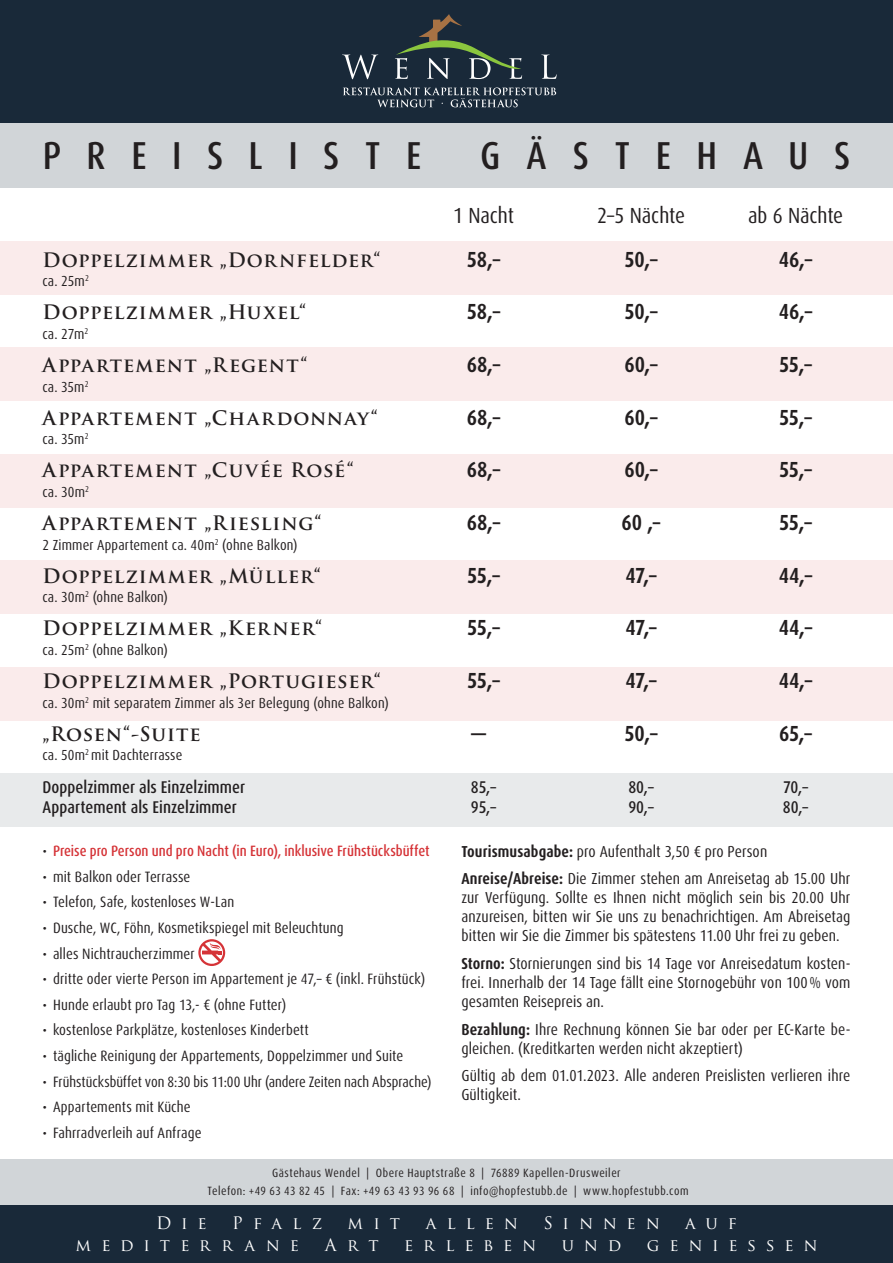
<style>
.page{position:relative;width:893px;height:1263px;background:#fff}
.page>*{position:absolute;margin:0;border:0;box-sizing:border-box;transform-origin:0 0}
.t1{font:500 condensed 39px "Dax OT";letter-spacing:.655em;color:#231f20}
.t2{font:700 condensed 21.9px "Dax OT";letter-spacing:-.01em;color:#231f20}
.t3{font:condensed 21.9px "Dax OT";letter-spacing:-.005em;color:#231f20}
.t4{font:700 condensed 21.9px "Dax OT";letter-spacing:-.01em;color:#231f20;scale:2 1}
.t5{font:700 19.5px "Trajan Pro";letter-spacing:.045em;color:#231f20}
.t6{font:500 condensed 16.95px "Dax OT";color:#231f20}
.t7{font:16.8px "Trajan Pro";letter-spacing:.59em;color:#fff}
.t8{font:condensed 15.9px/19px "Dax OT";letter-spacing:.005em;color:#231f20}
.t9{font:condensed 15px "Dax OT";letter-spacing:.01em;color:#231f20}
.t10{font:500 condensed 15px "Dax OT";color:#d53337}
.t11{font:condensed 14.55px "Dax OT";letter-spacing:.01em;color:#231f20}
.t12{font:condensed 12px/18px "Dax OT";letter-spacing:.04em;color:#231f20;text-align:center}
.s1{font-weight:400;color:#231f20}
.s2{font-weight:700}
</style>
<div class="page">
<div style="left:0;top:1159px;width:893px;height:46px;background:#d1d5d8"></div>
<div style="left:0;top:0;width:893px;height:122px;background:#192939"></div>
<div style="left:0;top:1205px;width:893px;height:58px;background:#192939"></div>
<svg style="left:343px;top:55px;width:35px;height:24px"></svg>
<svg style="left:542px;top:55px;width:15px;height:24px"></svg>
<svg style="left:343px;top:87px;width:213px;height:20px"></svg>
<svg style="left:395px;top:14px;width:127px;height:65px"></svg>
<div style="left:0;top:122px;width:893px;height:66px;background:#d1d5d8"></div>
<svg style="left:198px;top:939px;width:27px;height:27px"></svg>
<div style="left:0;top:348px;width:893px;height:53px;background:#faebeb"></div>
<div style="left:0;top:241px;width:893px;height:54px;background:#faebeb"></div>
<div style="left:0;top:561px;width:893px;height:53px;background:#faebeb"></div>
<div style="left:0;top:454px;width:893px;height:53px;background:#faebeb"></div>
<div style="left:0;top:774px;width:893px;height:53px;background:#e8eaeb"></div>
<div style="left:0;top:667px;width:893px;height:53px;background:#faebeb"></div>
<h1 class="t1" style="left:43px;top:130px;width:376px">Preisliste</h1>
<h1 class="t1" style="left:480px;top:130px;width:372px">Gästehaus</h1>
<h2 class="t3" style="left:453px;top:201px;width:62px">1 Nacht</h2>
<h2 class="t3" style="left:597px;top:201px;width:89px">2–5 Nächte</h2>
<h2 class="t3" style="left:748px;top:201px;width:97px">ab 6 Nächte</h2>
<p class="t5" style="left:43px;top:248px;width:340px">Doppelzimmer „Dornfelder“</p>
<h2 class="t2" style="left:467px;top:245px;width:35px">58,–</h2>
<h2 class="t2" style="left:624px;top:245px;width:35px">50,–</h2>
<h2 class="t2" style="left:779px;top:245px;width:35px">46,–</h2>
<p class="t11" style="left:43px;top:272px;width:48px">ca. 25m<sup>2</sup></p>
<p class="t5" style="left:43px;top:300px;width:265px">Doppelzimmer „Huxel“</p>
<h2 class="t2" style="left:467px;top:298px;width:35px">58,–</h2>
<h2 class="t2" style="left:624px;top:298px;width:35px">50,–</h2>
<h2 class="t2" style="left:779px;top:298px;width:35px">46,–</h2>
<p class="t11" style="left:43px;top:325px;width:47px">ca. 27m<sup>2</sup></p>
<p class="t5" style="left:43px;top:353px;width:266px">Appartement „Regent“</p>
<h2 class="t2" style="left:467px;top:350px;width:35px">68,–</h2>
<h2 class="t2" style="left:624px;top:350px;width:35px">60,–</h2>
<h2 class="t2" style="left:779px;top:350px;width:34px">55,–</h2>
<p class="t11" style="left:43px;top:377px;width:48px">ca. 35m<sup>2</sup></p>
<p class="t5" style="left:43px;top:406px;width:337px">Appartement „Chardonnay“</p>
<h2 class="t2" style="left:467px;top:403px;width:35px">68,–</h2>
<h2 class="t2" style="left:624px;top:403px;width:35px">60,–</h2>
<h2 class="t2" style="left:779px;top:403px;width:34px">55,–</h2>
<p class="t11" style="left:43px;top:430px;width:48px">ca. 35m<sup>2</sup></p>
<p class="t5" style="left:43px;top:458px;width:313px">Appartement „Cuvée Rosé“</p>
<h2 class="t2" style="left:467px;top:456px;width:35px">68,–</h2>
<h2 class="t2" style="left:624px;top:456px;width:35px">60,–</h2>
<h2 class="t2" style="left:779px;top:456px;width:34px">55,–</h2>
<p class="t11" style="left:43px;top:483px;width:48px">ca. 30m<sup>2</sup></p>
<p class="t5" style="left:43px;top:511px;width:280px">Appartement „Riesling“</p>
<h2 class="t2" style="left:467px;top:508px;width:35px">68,–</h2>
<h2 class="t2" style="left:622px;top:508px;width:40px">60 ,–</h2>
<h2 class="t2" style="left:779px;top:508px;width:34px">55,–</h2>
<p class="t11" style="left:43px;top:535px;width:256px">2 Zimmer Appartement ca. 40m<sup>2</sup> (ohne Balkon)</p>
<p class="t5" style="left:43px;top:563px;width:280px">Doppelzimmer „Müller“</p>
<h2 class="t2" style="left:467px;top:561px;width:34px">55,–</h2>
<h2 class="t2" style="left:625px;top:561px;width:33px">47,–</h2>
<h2 class="t2" style="left:779px;top:561px;width:35px">44,–</h2>
<p class="t11" style="left:43px;top:588px;width:127px">ca. 30m<sup>2</sup> (ohne Balkon)</p>
<p class="t5" style="left:43px;top:616px;width:281px">Doppelzimmer „Kerner“</p>
<h2 class="t2" style="left:467px;top:614px;width:34px">55,–</h2>
<h2 class="t2" style="left:625px;top:614px;width:33px">47,–</h2>
<h2 class="t2" style="left:779px;top:614px;width:35px">44,–</h2>
<p class="t11" style="left:43px;top:640px;width:127px">ca. 25m<sup>2</sup> (ohne Balkon)</p>
<p class="t5" style="left:43px;top:669px;width:340px">Doppelzimmer „Portugieser“</p>
<h2 class="t2" style="left:467px;top:666px;width:34px">55,–</h2>
<h2 class="t2" style="left:625px;top:666px;width:33px">47,–</h2>
<h2 class="t2" style="left:779px;top:666px;width:35px">44,–</h2>
<p class="t11" style="left:43px;top:693px;width:348px">ca. 30m<sup>2</sup> mit separatem Zimmer als 3er Belegung (ohne Balkon)</p>
<p class="t5" style="left:43px;top:721px;width:160px">„Rosen“-Suite</p>
<h2 class="t4" style="left:471px;top:719px;width:9px">–</h2>
<h2 class="t2" style="left:624px;top:719px;width:35px">50,–</h2>
<h2 class="t2" style="left:779px;top:719px;width:34px">65,–</h2>
<p class="t11" style="left:43px;top:746px;width:141px">ca. 50m<sup>2</sup> mit Dachterrasse</p>
<p class="t6" style="left:43px;top:777px;width:204px">Doppelzimmer als Einzelzimmer</p>
<p class="t6" style="left:471px;top:777px;width:27px">85,–</p>
<p class="t6" style="left:628px;top:777px;width:27px">80,–</p>
<p class="t6" style="left:783px;top:777px;width:26px">70,–</p>
<p class="t6" style="left:43px;top:796px;width:196px">Appartement als Einzelzimmer</p>
<p class="t6" style="left:471px;top:796px;width:27px">95,–</p>
<p class="t6" style="left:628px;top:796px;width:27px">90,–</p>
<p class="t6" style="left:783px;top:796px;width:27px">80,–</p>
<p class="t10" style="left:43px;top:841px;width:389px"><span class="s1">•</span> Preise pro Person und pro Nacht (in Euro), inklusive Frühstücksbüffet</p>
<p class="t9" style="left:43px;top:867px;width:149px">• mit Balkon oder Terrasse</p>
<p class="t9" style="left:43px;top:892px;width:193px">• Telefon, Safe, kostenloses W-Lan</p>
<p class="t9" style="left:43px;top:918px;width:303px">• Dusche, WC, Föhn, Kosmetikspiegel mit Beleuchtung</p>
<p class="t9" style="left:43px;top:944px;width:154px">• alles Nichtraucherzimmer</p>
<p class="t9" style="left:43px;top:969px;width:384px">• dritte oder vierte Person im Appartement je 47,– € (inkl. Frühstück)</p>
<p class="t9" style="left:43px;top:995px;width:245px">• Hunde erlaubt pro Tag 13,- € (ohne Futter)</p>
<p class="t9" style="left:43px;top:1021px;width:268px">• kostenlose Parkplätze, kostenloses Kinderbett</p>
<p class="t9" style="left:43px;top:1046px;width:362px">• tägliche Reinigung der Appartements, Doppelzimmer und Suite</p>
<p class="t9" style="left:43px;top:1072px;width:391px">• Frühstücksbüffet von 8:30 bis 11:00 Uhr (andere Zeiten nach Absprache)</p>
<p class="t9" style="left:43px;top:1098px;width:150px">• Appartements mit Küche</p>
<p class="t9" style="left:43px;top:1123px;width:160px">• Fahrradverleih auf Anfrage</p>
<p class="t8" style="left:461px;top:837px;width:391px;line-height:27.6px"><span class="s2">Tourismusabgabe:</span> pro Aufenthalt 3,50 € pro Person<br><span class="s2">Anreise/Abreise:</span> Die Zimmer stehen am Anreisetag ab 15.00 Uhr</p>
<p class="t8" style="left:461px;top:888px;width:391px;text-align:justify">zur Verfügung. Sollte es Ihnen nicht möglich sein bis 20.00 Uhr anzureisen, bitten wir Sie uns zu benachrichtigen. Am Abreisetag bitten wir Sie die Zimmer bis spätestens 11.00 Uhr frei zu geben.</p>
<p class="t8" style="left:461px;top:954px;width:391px;text-align:justify"><span class="s2">Storno:</span> Stornierungen sind bis 14 Tage vor Anreisedatum kosten&shy;frei. Innerhalb der 14 Tage fällt eine Stornogebühr von 100% vom gesamten Reisepreis an.</p>
<p class="t8" style="left:461px;top:1020px;width:391px"><span class="s2">Bezahlung:</span> Ihre Rechnung können Sie bar oder per EC-Karte be&shy;gleichen. (Kreditkarten werden nicht akzeptiert)</p>
<p class="t8" style="left:461px;top:1066px;width:391px">Gültig ab dem 01.01.2023. Alle anderen Preislisten verlieren ihre<br>Gültigkeit.</p>
<p class="t12" style="left:208px;top:1164px;width:482px">Gästehaus Wendel | Obere Hauptstraße 8 | 76889 Kapellen-Drusweiler<br>Telefon: +49 63 43 82 45 | Fax: +49 63 43 93 96 68 | info@hopfestubb.de | www.hopfestubb.com</p>
<p class="t7" style="left:156px;top:1212px;width:52px">Die</p>
<p class="t7" style="left:232px;top:1212px;width:91px">Pfalz</p>
<p class="t7" style="left:348px;top:1212px;width:54px">mit</p>
<p class="t7" style="left:426px;top:1212px;width:94px">allen</p>
<p class="t7" style="left:543px;top:1212px;width:118px">Sinnen</p>
<p class="t7" style="left:685px;top:1212px;width:53px">auf</p>
<p class="t7" style="left:76px;top:1234px;width:225px">mediterrane</p>
<p class="t7" style="left:325px;top:1234px;width:55px">Art</p>
<p class="t7" style="left:404px;top:1234px;width:133px">erleben</p>
<p class="t7" style="left:562px;top:1234px;width:61px">und</p>
<p class="t7" style="left:647px;top:1234px;width:172px">geniessen</p>
</div>
